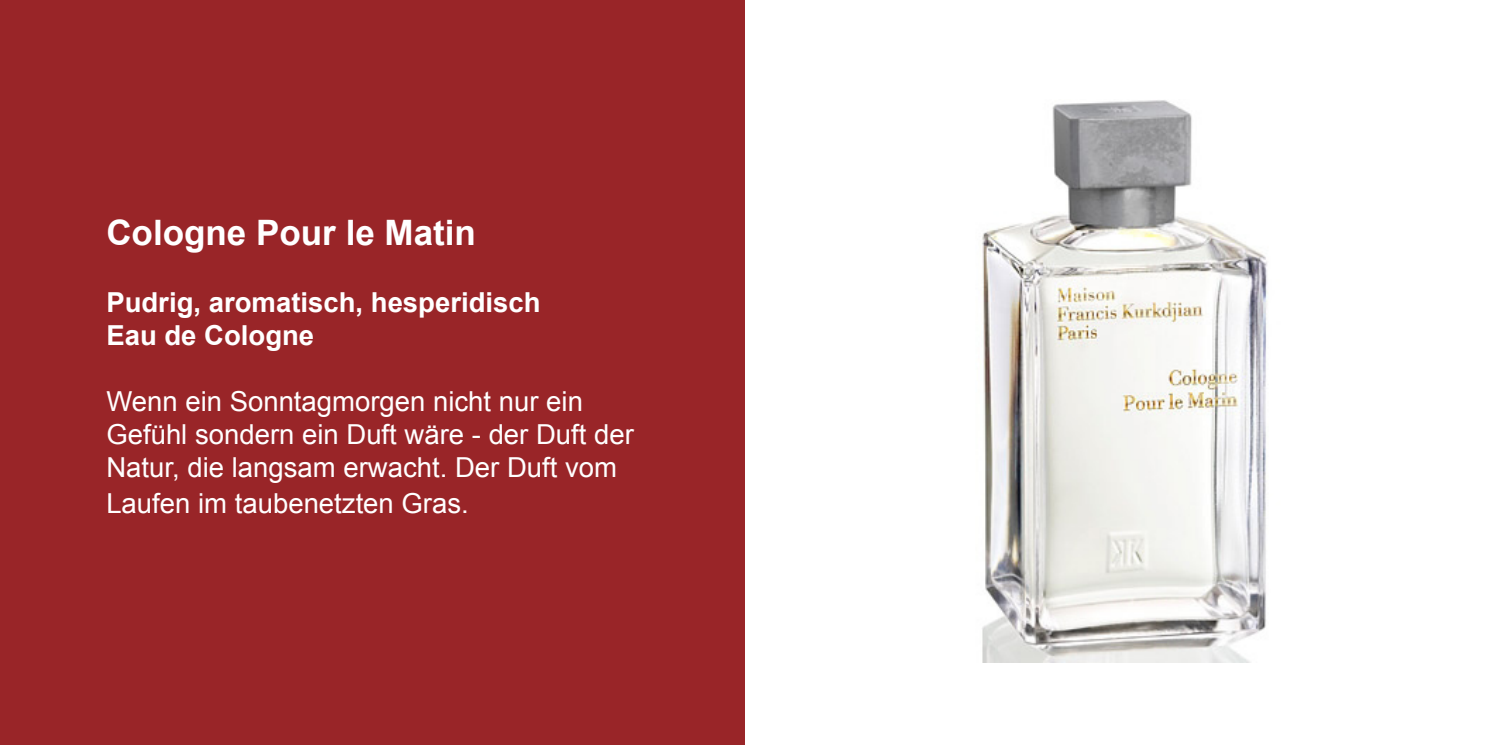
<style>
.page{position:relative;width:1489px;height:745px;background:#fff}
.page>*{position:absolute;margin:0;border:0;box-sizing:border-box;transform-origin:0 0}
.t1{font:700 35px "Arial";color:#fff}
.t2{font:27.5px/33px "Arial";color:#fff}
.t3{font:700 27.5px/33px "Arial";color:#fff}
</style>
<div class="page">
<div style="left:0;top:0;width:744px;height:744px;background:#992528"></div>
<img style="left:982px;top:100px;width:286px;height:562px">
<p class="t1" style="left:106px;top:210px;width:371px">Cologne Pour le Matin</p>
<p class="t3" style="left:106px;top:286px;width:436px">Pudrig, aromatisch, hesperidisch<br>Eau de Cologne</p>
<p class="t2" style="left:106px;top:384px;width:529px">Wenn ein Sonntagmorgen nicht nur ein<br>Gefühl sondern ein Duft wäre - der Duft der<br>Natur, die langsam erwacht. Der Duft vom</p>
<p class="t2" style="left:106px;top:486px;width:364px">Laufen im taubenetzten Gras.</p>
</div>
